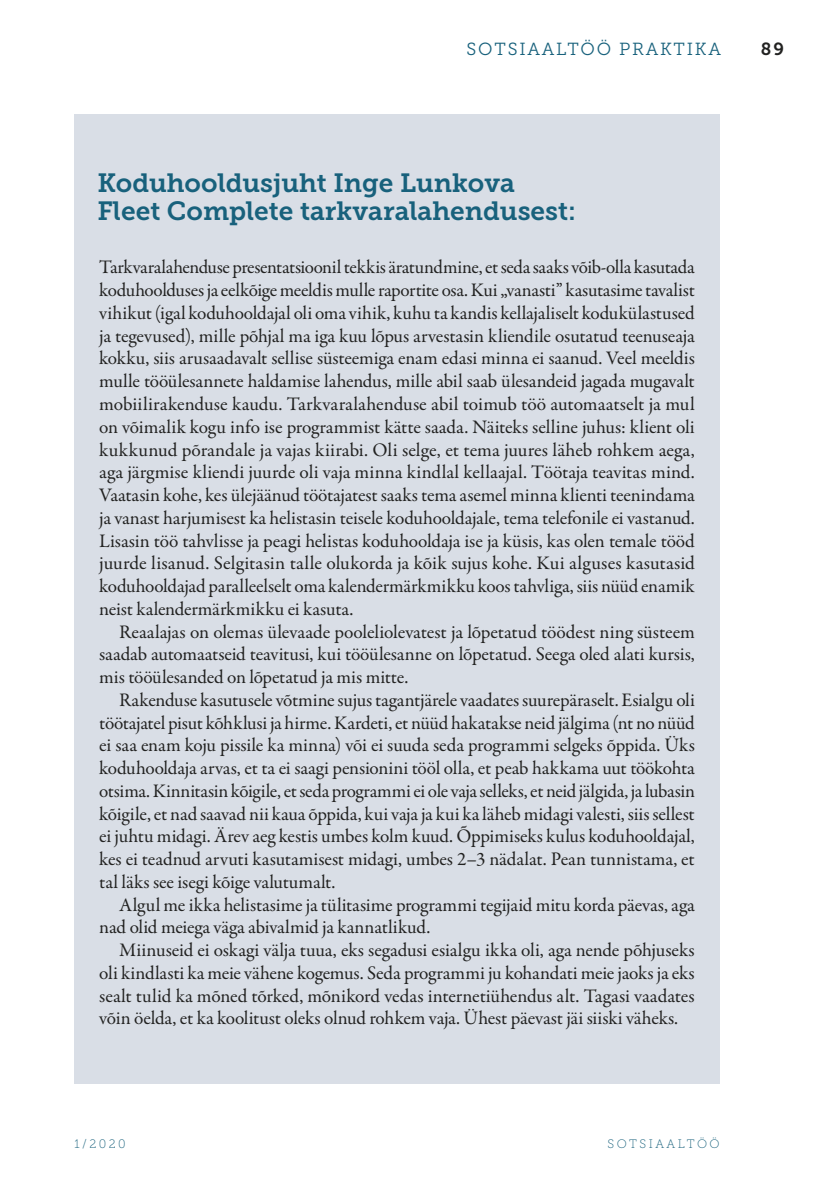
<style>
.page{position:relative;width:819px;height:1191px;background:#fff}
.page>*{position:absolute;margin:0;border:0;box-sizing:border-box;transform-origin:0 0}
.pea_2{font:26.25px/28px "Museo Slab 700";color:#18617c}
.Keha{font:19.25px/22.8px "Garamond Premr Pro";letter-spacing:-.005em;color:#222221;text-align:justify}
.Keha_esi{font:19.25px/22.8px "Garamond Premr Pro";letter-spacing:-.01em;color:#222221;text-align:justify}
.t1{font:17.5px "Museo Slab 300";letter-spacing:.1em;color:#18617c}
.t2{font:17.5px "Museo Slab 700";color:#222221}
.t3{font:12.25px "Museo Slab 100";letter-spacing:.2em;color:#18617c}
</style>
<div class="page">
<div style="left:74px;top:114px;width:645px;height:969px;background:#d9dee6"></div>
<p class="t1" style="left:466px;top:39px;width:256px">SOTSIAALTÖÖ PRAKTIKA</p>
<p class="t2" style="left:761px;top:39px;width:24px">89</p>
<p class="pea_2" style="left:97px;top:169px;width:480px">Koduhooldusjuht Inge Lunkova<br>Fleet Complete tarkvaralahendusest:</p>
<p class="Keha_esi" style="left:99px;top:256px;width:597px">Tarkvaralahenduse presentatsioonil tekkis äratundmine, et seda saaks võib-olla kasutada koduhoolduses ja eelkõige meeldis mulle raportite osa. Kui „vanasti” kasutasime tavalist vihikut (igal koduhooldajal oli oma vihik, kuhu ta kandis kellajaliselt kodukülastused ja tegevused), mille põhjal ma iga kuu lõpus arvestasin kliendile osutatud teenuseaja kokku, siis arusaadavalt sellise süsteemiga enam edasi minna ei saanud. Veel meeldis mulle tööülesannete haldamise lahendus, mille abil saab ülesandeid jagada mugavalt mobiilirakenduse kaudu. Tarkvaralahenduse abil toimub töö automaatselt ja mul on võimalik kogu info ise programmist kätte saada. Näiteks selline juhus: klient oli kukkunud põrandale ja vajas kiirabi. Oli selge, et tema juures läheb rohkem aega, aga järgmise kliendi juurde oli vaja minna kindlal kellaajal. Töötaja teavitas mind.<br>Vaatasin kohe, kes ülejäänud töötajatest saaks tema asemel minna klienti teenindama ja vanast harjumisest ka helistasin teisele koduhooldajale, tema telefonile ei vastanud.<br>Lisasin töö tahvlisse ja peagi helistas koduhooldaja ise ja küsis, kas olen temale tööd juurde lisanud. Selgitasin talle olukorda ja kõik sujus kohe. Kui alguses kasutasid koduhooldajad paralleelselt oma kalendermärkmikku koos tahvliga, siis nüüd enamik neist kalendermärkmikku ei kasuta.</p>
<p class="Keha" style="left:99px;top:620px;width:597px;text-indent:20px">Reaalajas on olemas ülevaade pooleliolevatest ja lõpetatud töödest ning süsteem saadab automaatseid teavitusi, kui tööülesanne on lõpetatud. Seega oled alati kursis, mis tööülesanded on lõpetatud ja mis mitte.</p>
<p class="Keha" style="left:99px;top:689px;width:597px;text-indent:20px">Rakenduse kasutusele võtmine sujus tagantjärele vaadates suurepäraselt. Esialgu oli töötajatel pisut kõhklusi ja hirme. Kardeti, et nüüd hakatakse neid jälgima (nt no nüüd ei saa enam koju pissile ka minna) või ei suuda seda programmi selgeks õppida. Üks koduhooldaja arvas, et ta ei saagi pensionini tööl olla, et peab hakkama uut töökohta otsima. Kinnitasin kõigile, et seda programmi ei ole vaja selleks, et neid jälgida, ja lubasin kõigile, et nad saavad nii kaua õppida, kui vaja ja kui ka läheb midagi valesti, siis sellest ei juhtu midagi. Ärev aeg kestis umbes kolm kuud. Õppimiseks kulus koduhooldajal, kes ei teadnud arvuti kasutamisest midagi, umbes 2–3 nädalat. Pean tunnistama, et tal läks see isegi kõige valutumalt.</p>
<p class="Keha" style="left:99px;top:893px;width:597px;text-indent:20px">Algul me ikka helistasime ja tülitasime programmi tegijaid mitu korda päevas, aga nad olid meiega väga abivalmid ja kannatlikud.</p>
<p class="Keha" style="left:99px;top:939px;width:597px;text-indent:20px">Miinuseid ei oskagi välja tuua, eks segadusi esialgu ikka oli, aga nende põhjuseks oli kindlasti ka meie vähene kogemus. Seda programmi ju kohandati meie jaoks ja eks sealt tulid ka mõned tõrked, mõnikord vedas internetiühendus alt. Tagasi vaadates võin öelda, et ka koolitust oleks olnud rohkem vaja. Ühest päevast jäi siiski väheks.</p>
<p class="t3" style="left:74px;top:1137px;width:53px">1/2020</p>
<p class="t3" style="left:607px;top:1137px;width:114px">SOTSIAALTÖÖ</p>
</div>
